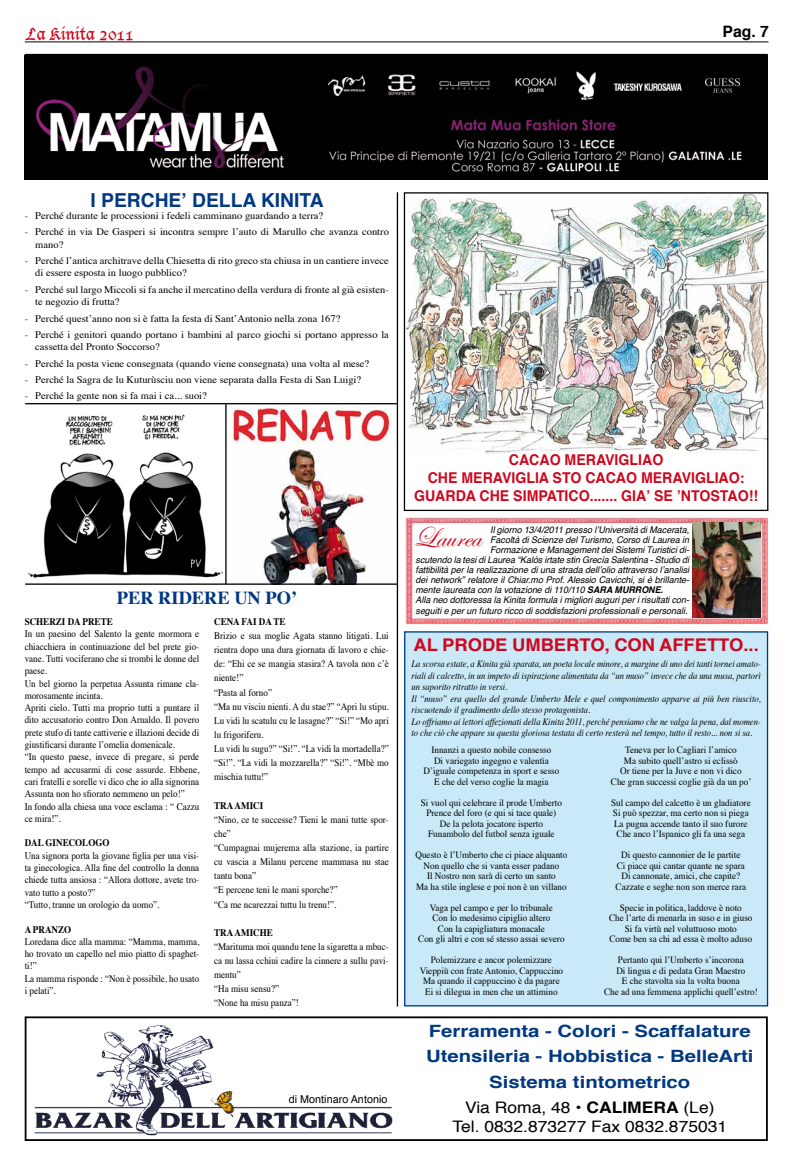
<style>
.page{position:relative;width:794px;height:1166px;background:#fff}
.page>*{position:absolute;margin:0;border:0;box-sizing:border-box;transform-origin:0 0}
.t1{font:28.79px "Edwardian Script ITC";color:#cd071e}
.t2{font:700 19.25px "Helvetica";color:#003882}
.t3{font:700 18.38px "Times";color:#003882}
.t4{font:700 17.5px "Helvetica";color:#cd071e;scale:1.05 1}
.t5{font:700 16.97px/25.4px "Helvetica";color:#003882;text-align:center;scale:1.2 1}
.t6{font:16.62px "Lucida Blackletter";color:#cd071e}
.t7{font:15.84px/19.1px "Helvetica";color:#000;text-align:center;scale:1.1 1}
.t8{font:700 15.75px "Helvetica";color:#000}
.t9{font:700 14.88px/17.8px "Helvetica";color:#cd071e;text-align:center;scale:.95 1}
.t10{font:10.85px "Helvetica";color:#000}
.t11{font:10.06px/12.3px "Times";color:#000;scale:.9 1}
.t12{font:10.06px/12.5px "Times";color:#000;scale:1.04 1}
.t13{font:700 10.06px "Times";color:#000;scale:.9 1}
.t14{font:9.62px/10.5px "Times";color:#000;text-align:center;scale:.95 1}
.t15{font:italic 9.62px/11.5px "Times";color:#000;scale:.89 1}
.t16{font:italic 9.19px "Helvetica";color:#000}
.s1{font-weight:700}
</style>
<div class="page">
<hr style="left:25px;top:41px;width:743px;height:1px;background:#000">
<div style="left:404px;top:631px;width:364px;height:375px;background:#c9e9f8;border:1px solid #003882"></div>
<img style="left:231px;top:404px;width:162px;height:179px">
<img style="left:25px;top:57px;width:742px;height:122px">
<div style="left:25px;top:1016px;width:743px;height:125px;border:2px solid #000"></div>
<img style="left:34px;top:1025px;width:359px;height:111px">
<div style="left:25px;top:54px;width:743px;height:124px;border:2px solid #000"></div>
<hr style="left:397px;top:192px;width:1px;height:814px;background:#000">
<hr style="left:25px;top:403px;width:372px;height:1px;background:#000">
<hr style="left:25px;top:583px;width:372px;height:2px;background:#000">
<img style="left:28px;top:414px;width:195px;height:164px">
<hr style="left:225px;top:404px;width:1px;height:180px;background:#000">
<img style="left:406px;top:194px;width:360px;height:260px">
<div style="left:404px;top:192px;width:364px;height:319px;border:1px solid #000"></div>
<img style="left:404px;top:516px;width:364px;height:108px">
<img style="left:692px;top:523px;width:69px;height:94px">
<h3 class="t6" style="left:26px;top:24px;width:110px">La Kinita 2011</h3>
<h3 class="t8" style="left:722px;top:18px;width:48px">Pag. 7</h3>
<h2 class="t2" style="left:91px;top:184px;width:235px">I PERCHE’ DELLA KINITA</h2>
<p class="t12" style="left:25px;top:208px;width:288px">- Perché durante le processioni i fedeli camminano guardando a terra?</p>
<p class="t12" style="left:35px;top:224px;width:341px;text-indent:-10px">- Perché in via De Gasperi si incontra sempre l’auto di Marullo che avanza contro mano?</p>
<p class="t12" style="left:35px;top:253px;width:341px;text-indent:-10px">- Perché l’antica architrave della Chiesetta di rito greco sta chiusa in un cantiere invece di essere esposta in luogo pubblico?</p>
<p class="t12" style="left:35px;top:282px;width:341px;text-indent:-10px">- Perché sul largo Miccoli si fa anche il mercatino della verdura di fronte al già esisten&shy;te negozio di frutta?</p>
<p class="t12" style="left:25px;top:311px;width:305px">- Perché quest’anno non si è fatta la festa di Sant’Antonio nella zona 167?</p>
<p class="t12" style="left:35px;top:327px;width:341px;text-indent:-10px">- Perché i genitori quando portano i bambini al parco giochi si portano appresso la cassetta del Pronto Soccorso?</p>
<p class="t12" style="left:25px;top:356px;width:333px">- Perché la posta viene consegnata (quando viene consegnata) una volta al mese?</p>
<p class="t12" style="left:25px;top:373px;width:325px">- Perché la Sagra de lu Kuturùsciu non viene separata dalla Festa di San Luigi?</p>
<p class="t12" style="left:25px;top:389px;width:176px">- Perché la gente non si fa mai i ca... suoi?</p>
<h3 class="t3" style="left:117px;top:580px;width:182px">PER RIDERE UN PO’</h3>
<p class="t13" style="left:25px;top:612px;width:99px">SCHERZI DA PRETE</p>
<p class="t11" style="left:25px;top:627px;width:196px">In un paesino del Salento la gente mormora e chiacchiera in continuazione del bel prete gio&shy;vane. Tutti vociferano che si trombi le donne del paese.<br>Un bel giorno la perpetua Assunta rimane cla&shy;morosamente incinta.<br>Apriti cielo. Tutti ma proprio tutti a puntare il dito accusatorio contro Don Arnaldo. Il povero prete stufo di tante cattiverie e illazioni decide di giustificarsi durante l’omelia domenicale.<br>“In questo paese, invece di pregare, si perde tempo ad accusarmi di cose assurde. Ebbene, cari fratelli e sorelle vi dico che io alla signorina Assunta non ho sfiorato nemmeno un pelo!”<br>In fondo alla chiesa una voce esclama : “ Cazzu ce mira!”.</p>
<p class="t13" style="left:25px;top:833px;width:96px">DAL GINECOLOGO</p>
<p class="t11" style="left:25px;top:848px;width:195px">Una signora porta la giovane figlia per una visi&shy;ta ginecologica. Alla fine del controllo la donna chiede tutta ansiosa : “Allora dottore, avete tro&shy;vato tutto a posto?”<br>“Tutto, tranne un orologio da uomo”.</p>
<p class="t13" style="left:25px;top:919px;width:53px">A PRANZO</p>
<p class="t11" style="left:25px;top:934px;width:196px">Loredana dice alla mamma: “Mamma, mamma, ho trovato un capello nel mio piatto di spaghet&shy;ti!”<br>La mamma risponde : “Non è possibile, ho usato i pelati”.</p>
<p class="t13" style="left:214px;top:612px;width:81px">CENA FAI DA TE</p>
<p class="t11" style="left:214px;top:628px;width:196px;line-height:14.1px">Brizio e sua moglie Agata stanno litigati. Lui rientra dopo una dura giornata di lavoro e chie&shy;de: “Ehi ce se mangia stasira? A tavola non c’è niente!”<br>“Pasta al forno”<br>“Ma nu visciu nienti. A du stae?” “Apri lu stipu.<br>Lu vidi lu scatulu cu le lasagne?” “Si!” “Mo apri lu frigoriferu.<br>Lu vidi lu sugu?” “Si!”. “La vidi la mortadella?” “Si!”. “La vidi la mozzarella?” “Si!”. “Mbè mo mischia tuttu!”</p>
<p class="t13" style="left:214px;top:795px;width:56px">TRA AMICI</p>
<p class="t11" style="left:214px;top:811px;width:195px;line-height:14.1px">“Nino, ce te successe? Tieni le mani tutte spor&shy;che”<br>“Cumpagnai mujerema alla stazione, ia partire cu vascia a Milanu percene mammasa nu stae tantu bona”<br>“E percene teni le mani sporche?”<br>“Ca me ncarezzai tuttu lu trenu!”.</p>
<p class="t13" style="left:214px;top:923px;width:67px">TRA AMICHE</p>
<p class="t11" style="left:214px;top:938px;width:196px;line-height:14.1px">“Marituma moi quandu tene la sigaretta a mbuc&shy;ca nu lassa cchiui cadire la cinnere a sullu pavi&shy;mentu”<br>“Ha misu sensu?”<br>“None ha misu panza”!</p>
<p class="t10" style="left:289px;top:1090px;width:100px">di Montinaro Antonio</p>
<h3 class="t9" style="left:414px;top:451px;width:364px">CACAO MERAVIGLIAO<br>CHE MERAVIGLIA STO CACAO MERAVIGLIAO:<br>GUARDA CHE SIMPATICO....... GIA’ SE ’NTOSTAO!!</h3>
<h1 class="t1" style="left:413px;top:521px;width:70px">Laurea</h1>
<p class="t16" style="left:490px;top:522px;width:200px">Il giorno 13/4/2011 presso l’Università di Macerata,</p>
<p class="t16" style="left:490px;top:533px;width:200px">Facoltà di Scienze del Turismo, Corso di Laurea in</p>
<p class="t16" style="left:490px;top:543px;width:201px">Formazione e Management dei Sistemi Turistici di-</p>
<p class="t16" style="left:415px;top:553px;width:275px">scutendo la tesi di Laurea “Kalòs irtate stin Grecìa Salentina - Studio di</p>
<p class="t16" style="left:415px;top:563px;width:275px">fattibilità per la realizzazione di una strada dell’olio attraverso l’analisi</p>
<p class="t16" style="left:415px;top:573px;width:275px">dei network” relatore il Chiar.mo Prof. Alessio Cavicchi, si è brillante-</p>
<p class="t16" style="left:415px;top:583px;width:249px">mente laureata con la votazione di 110/110 <span class="s1">SARA MURRONE.</span></p>
<p class="t16" style="left:415px;top:593px;width:275px">Alla neo dottoressa la Kinita formula i migliori auguri per i risultati con-</p>
<p class="t16" style="left:415px;top:603px;width:273px">seguiti e per un futuro ricco di soddisfazioni professionali e personali.</p>
<h3 class="t4" style="left:413px;top:630px;width:330px">AL PRODE UMBERTO, CON AFFETTO...</h3>
<p class="t15" style="left:411px;top:657px;width:394px">La scorsa estate, a Kinita già sparata, un poeta locale minore, a margine di uno dei tanti tornei amato&shy;riali di calcetto, in un impeto di ispirazione alimentata da “un muso” invece che da una musa, partorì un saporito ritratto in versi.<br>Il “muso” era quello del grande Umberto Mele e quel componimento apparve ai più ben riuscito, riscuotendo il gradimento dello stesso protagonista.<br>Lo offriamo ai lettori affezionati della Kinita 2011, perché pensiamo che ne valga la pena, dal momen&shy;to che ciò che appare su questa gloriosa testata di certo resterà nel tempo, tutto il resto... non si sa.</p>
<p class="t14" style="left:423px;top:744px;width:145px">Innanzi a questo nobile consesso<br>Di variegato ingegno e valentìa<br>D’iguale competenza in sport e sesso<br>E che del verso coglie la magia</p>
<p class="t14" style="left:421px;top:796px;width:150px">Si vuol qui celebrare il prode Umberto Prence del foro (e qui si tace quale)<br>De la pelota jocatore isperto Funambolo del futbol senza iguale</p>
<p class="t14" style="left:415px;top:849px;width:161px">Questo è l’Umberto che ci piace alquanto Non quello che si vanta esser padano<br>Il Nostro non sarà di certo un santo<br>Ma ha stile inglese e poi non è un villano</p>
<p class="t14" style="left:418px;top:901px;width:155px">Vaga pel campo e per lo tribunale<br>Con lo medesimo cipiglio altero<br>Con la capigliatura monacale<br>Con gli altri e con sé stesso assai severo</p>
<p class="t14" style="left:420px;top:954px;width:153px">Polemizzare e ancor polemizzare Vieppiù con frate Antonio, Cappuccino Ma quando il cappuccino è da pagare Ei si dilegua in men che un attimino</p>
<p class="t14" style="left:611px;top:744px;width:149px">Teneva per lo Cagliari l’amico<br>Ma subito quell’astro si eclissò<br>Or tiene per la Juve e non vi dico<br>Che gran successi coglie già da un po’</p>
<p class="t14" style="left:611px;top:796px;width:149px">Sul campo del calcetto è un gladiatore Si può spezzar, ma certo non si piega La pugna accende tanto il suo furore Che anco l’Ispanico gli fa una sega</p>
<p class="t14" style="left:615px;top:849px;width:139px">Di questo cannonier de le partite<br>Ci piace qui cantar quante ne spara Di cannonate, amici, che capite?<br>Cazzate e seghe non son merce rara</p>
<p class="t14" style="left:609px;top:901px;width:152px">Specie in politica, laddove è noto<br>Che l’arte di menarla in suso e in giuso Si fa virtù nel voluttuoso moto<br>Come ben sa chi ad essa è molto aduso</p>
<p class="t14" style="left:604px;top:954px;width:163px">Pertanto qui l’Umberto s’incorona<br>Di lingua e di pedata Gran Maestro<br>E che stavolta sia la volta buona<br>Che ad una femmena applichi quell’estro!</p>
<h3 class="t5" style="left:426px;top:1018px;width:274px">Ferramenta - Colori - Scaffalature<br>Utensileria - Hobbistica - BelleArti<br>Sistema tintometrico</h3>
<h3 class="t7" style="left:452px;top:1098px;width:251px">Via Roma, 48 • <span class="s1">CALIMERA</span> (Le)<br>Tel. 0832.873277 Fax 0832.875031</h3>
</div>
